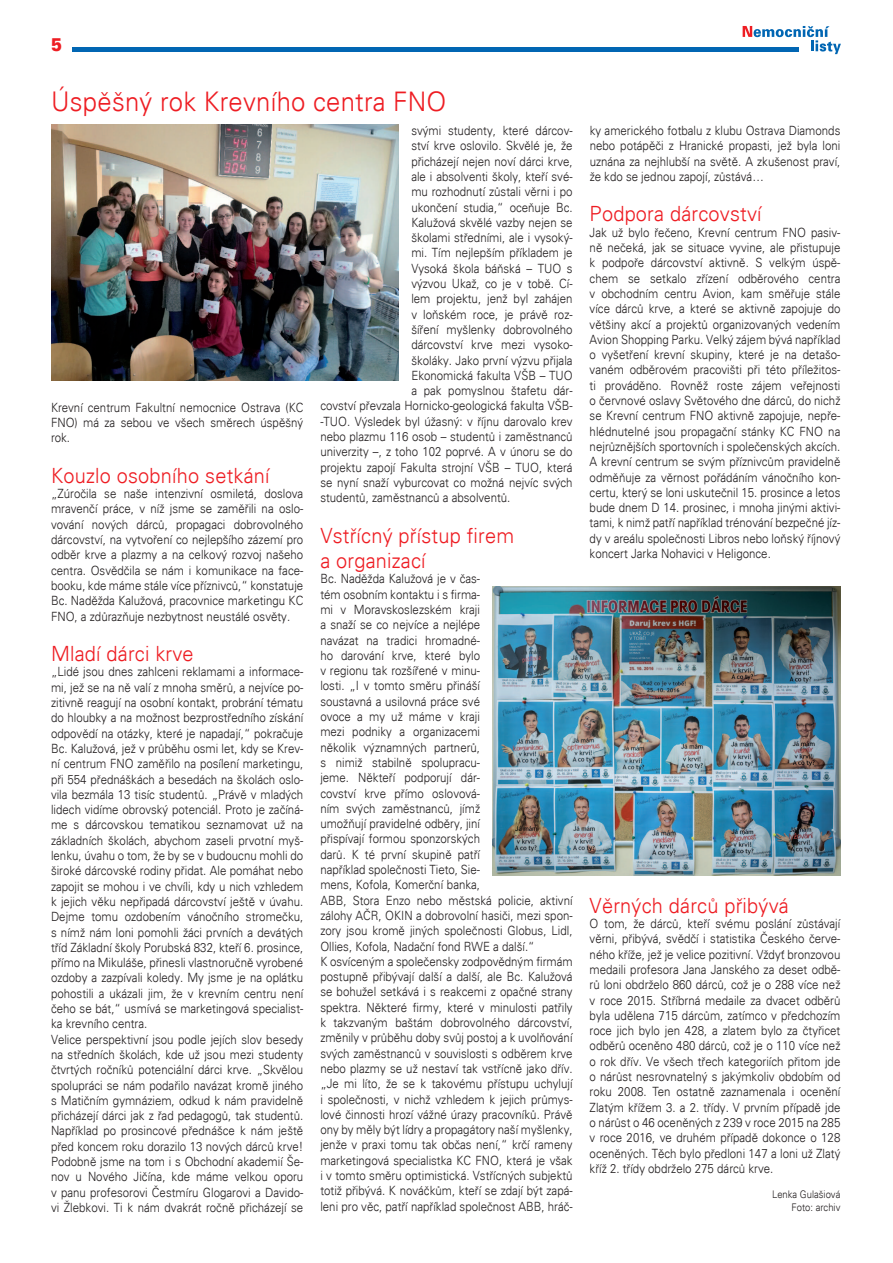
<style>
.page{position:relative;width:893px;height:1263px;background:#fff}
.page>*{position:absolute;margin:0;border:0;box-sizing:border-box;transform-origin:0 0}
.t1{font:27px "USA Light";letter-spacing:.01em;color:#ee1d23;scale:.95 1}
.t2{font:21px/25.2px "USA Light";letter-spacing:.01em;color:#ee1d23;scale:.95 1}
.t3{font:18.15px "USA Black";color:#ee1d23;scale:.91 1}
.t4{font:12.75px/15.3px "USA Light";color:#231f20;text-align:justify;scale:.9 1}
.t5{font:10.5px/12.6px "USA Light";color:#231f20;text-align:right;scale:.9 1}
</style>
<div class="page">
<hr style="left:72px;top:47px;width:727px;height:4px;background:#0166b3">
<svg style="left:743px;top:26px;width:98px;height:28px"></svg>
<img style="left:493px;top:586px;width:347px;height:290px">
<img style="left:51px;top:125px;width:348px;height:256px">
<h3 class="t3" style="left:51px;top:34px;width:14px">5</h3>
<h1 class="t1" style="left:51px;top:86px;width:418px">Úspěšný rok Krevního centra FNO</h1>
<p class="t4" style="left:51px;top:399px;width:282px">Krevní centrum Fakultní nemocnice Ostrava (KC FNO) má za sebou ve všech směrech úspěšný rok.</p>
<h2 class="t2" style="left:51px;top:463px;width:232px">Kouzlo osobního setkání</h2>
<p class="t4" style="left:51px;top:486px;width:282px">„Zúročila se naše intenzivní osmiletá, doslova mravenčí práce, v níž jsme se zaměřili na oslo&shy;vování nových dárců, propagaci dobrovolného dárcovství, na vytvoření co nejlepšího zázemí pro odběr krve a plazmy a na celkový rozvoj našeho centra. Osvědčila se nám i komunikace na face&shy;booku, kde máme stále více příznivců,“ konstatuje Bc. Naděžda Kalužová, pracovnice marketingu KC FNO, a zdůrazňuje nezbytnost neustálé osvěty.</p>
<h2 class="t2" style="left:51px;top:641px;width:152px">Mladí dárci krve</h2>
<p class="t4" style="left:51px;top:664px;width:282px;text-align:left">„Lidé jsou dnes zahlceni reklamami a informace&shy;mi, jež se na ně valí z mnoha směrů, a nejvíce po&shy;zitivně reagují na osobní kontakt, probrání tématu do hloubky a na možnost bezprostředního získání odpovědí na otázky, které je napadají,“ pokračuje Bc. Kalužová, jež v průběhu osmi let, kdy se Krev&shy;ní centrum FNO zaměřilo na posílení marketingu, při 554 přednáškách a besedách na školách oslo&shy;vila bezmála 13 tisíc studentů. „Právě v mladých lidech vidíme obrovský potenciál. Proto je začíná&shy;me s dárcovskou tematikou seznamovat už na základních školách, abychom zaseli prvotní myš&shy;lenku, úvahu o tom, že by se v budoucnu mohli do široké dárcovské rodiny přidat. Ale pomáhat nebo zapojit se mohou i ve chvíli, kdy u nich vzhledem k jejich věku nepřipadá dárcovství ještě v úvahu.<br>Dejme tomu ozdobením vánočního stromečku, s nímž nám loni pomohli žáci prvních a devátých tříd Základní školy Porubská 832, kteří 6. prosince, přímo na Mikuláše, přinesli vlastnoručně vyrobené ozdoby a zazpívali koledy. My jsme je na oplátku pohostili a ukázali jim, že v krevním centru není čeho se bát,“ usmívá se marketingová specialist&shy;ka krevního centra.<br>Velice perspektivní jsou podle jejích slov besedy na středních školách, kde už jsou mezi studenty čtvrtých ročníků potenciální dárci krve. „Skvělou spolupráci se nám podařilo navázat kromě jiného s Matičním gymnáziem, odkud k nám pravidelně přicházejí dárci jak z řad pedagogů, tak studentů.<br>Například po prosincové přednášce k nám ještě před koncem roku dorazilo 13 nových dárců krve!<br>Podobně jsme na tom i s Obchodní akademií Še&shy;nov u Nového Jičína, kde máme velkou oporu v panu profesorovi Čestmíru Glogarovi a Davido&shy;vi Žlebkovi. Ti k nám dvakrát ročně přicházejí se</p>
<p class="t4" style="left:411px;top:123px;width:181px">svými studenty, které dárcov-</p>
<p class="t4" style="left:411px;top:138px;width:181px">ství krve oslovilo. Skvělé je, že</p>
<p class="t4" style="left:411px;top:153px;width:181px">přicházejí nejen noví dárci krve,</p>
<p class="t4" style="left:411px;top:169px;width:181px">ale i absolventi školy, kteří své-</p>
<p class="t4" style="left:411px;top:184px;width:181px">mu rozhodnutí zůstali věrni i po</p>
<p class="t4" style="left:411px;top:199px;width:181px">ukončení studia,“ oceňuje Bc.</p>
<p class="t4" style="left:411px;top:215px;width:181px">Kalužová skvělé vazby nejen se</p>
<p class="t4" style="left:411px;top:230px;width:181px">školami středními, ale i vysoký-</p>
<p class="t4" style="left:411px;top:245px;width:181px">mi. Tím nejlepším příkladem je</p>
<p class="t4" style="left:411px;top:260px;width:181px">Vysoká škola báňská – TUO s</p>
<p class="t4" style="left:411px;top:276px;width:181px">výzvou Ukaž, co je v tobě. Cí-</p>
<p class="t4" style="left:411px;top:291px;width:181px">lem projektu, jenž byl zahájen</p>
<p class="t4" style="left:411px;top:306px;width:181px">v loňském roce, je právě roz-</p>
<p class="t4" style="left:411px;top:322px;width:181px">šíření myšlenky dobrovolného</p>
<p class="t4" style="left:411px;top:337px;width:181px">dárcovství krve mezi vysoko-</p>
<p class="t4" style="left:411px;top:352px;width:181px">školáky. Jako první výzvu přijala</p>
<p class="t4" style="left:411px;top:368px;width:181px">Ekonomická fakulta VŠB – TUO</p>
<p class="t4" style="left:411px;top:383px;width:181px">a pak pomyslnou štafetu dár-</p>
<p class="t4" style="left:320px;top:398px;width:282px">covství převzala Hornicko-geologická fakulta VŠB-</p>
<p class="t4" style="left:320px;top:413px;width:282px">-TUO. Výsledek byl úžasný: v říjnu darovalo krev</p>
<p class="t4" style="left:320px;top:429px;width:282px">nebo plazmu 116 osob – studentů i zaměstnanců</p>
<p class="t4" style="left:320px;top:444px;width:282px">univerzity –, z toho 102 poprvé. A v únoru se do</p>
<p class="t4" style="left:320px;top:459px;width:282px">projektu zapojí Fakulta strojní VŠB – TUO, která</p>
<p class="t4" style="left:320px;top:475px;width:282px">se nyní snaží vyburcovat co možná nejvíc svých</p>
<p class="t4" style="left:320px;top:490px;width:213px">studentů, zaměstnanců a absolventů.</p>
<h2 class="t2" style="left:320px;top:522px;width:205px">Vstřícný přístup firem a organizací</h2>
<p class="t4" style="left:320px;top:571px;width:282px;text-align:left">Bc. Naděžda Kalužová je v čas-<br>tém osobním kontaktu i s firma-<br>mi v Moravskoslezském kraji<br>a snaží se co nejvíce a nejlépe<br>navázat na tradici hromadné-<br>ho darování krve, které bylo<br>v regionu tak rozšířené v minu-<br>losti. „I v tomto směru přináší<br>soustavná a usilovná práce své<br>ovoce a my už máme v kraji<br>mezi podniky a organizacemi<br>několik významných partnerů,<br>s nimiž stabilně spolupracu-<br>jeme. Někteří podporují dár-<br>covství krve přímo oslovová-<br>ním svých zaměstnanců, jímž<br>umožňují pravidelné odběry, jiní<br>přispívají formou sponzorských<br>darů. K té první skupině patří<br>například společnosti Tieto, Sie-<br>mens, Kofola, Komerční banka,<br>ABB, Stora Enzo nebo městská policie, aktivní zálohy AČR, OKIN a dobrovolní hasiči, mezi spon&shy;zory jsou kromě jiných společnosti Globus, Lidl, Ollies, Kofola, Nadační fond RWE a další.“<br>K osvíceným a společensky zodpovědným firmám postupně přibývají další a další, ale Bc. Kalužová se bohužel setkává i s reakcemi z opačné strany spektra. Některé firmy, které v minulosti patřily k takzvaným baštám dobrovolného dárcovství, změnily v průběhu doby svůj postoj a k uvolňování svých zaměstnanců v souvislosti s odběrem krve nebo plazmy se už nestaví tak vstřícně jako dřív. „Je mi líto, že se k takovému přístupu uchylují i společnosti, v nichž vzhledem k jejich průmys&shy;lové činnosti hrozí vážné úrazy pracovníků. Právě ony by měly být lídry a propagátory naší myšlenky, jenže v praxi tomu tak občas není,“ krčí rameny marketingová specialistka KC FNO, která je však i v tomto směru optimistická. Vstřícných subjektů totiž přibývá. K nováčkům, kteří se zdají být zapá&shy;leni pro věc, patří například společnost ABB, hráč-</p>
<p class="t4" style="left:590px;top:123px;width:280px">ky amerického fotbalu z klubu Ostrava Diamonds nebo potápěči z Hranické propasti, jež byla loni uznána za nejhlubší na světě. A zkušenost praví, že kdo se jednou zapojí, zůstává…</p>
<h2 class="t2" style="left:590px;top:201px;width:182px">Podpora dárcovství</h2>
<p class="t4" style="left:590px;top:224px;width:280px">Jak už bylo řečeno, Krevní centrum FNO pasiv&shy;ně nečeká, jak se situace vyvine, ale přistupuje k podpoře dárcovství aktivně. S velkým úspě&shy;chem se setkalo zřízení odběrového centra v obchodním centru Avion, kam směřuje stále více dárců krve, a které se aktivně zapojuje do většiny akcí a projektů organizovaných vedením Avion Shopping Parku. Velký zájem bývá například o vyšetření krevní skupiny, které je na detašo&shy;vaném odběrovém pracovišti při této příležitos&shy;ti prováděno. Rovněž roste zájem veřejnosti o červnové oslavy Světového dne dárců, do nichž se Krevní centrum FNO aktivně zapojuje, nepře&shy;hlédnutelné jsou propagační stánky KC FNO na nejrůznějších sportovních i společenských akcích.<br>A krevní centrum se svým příznivcům pravidelně odměňuje za věrnost pořádáním vánočního kon&shy;certu, který se loni uskutečnil 15. prosince a letos bude dnem D 14. prosinec, i mnoha jinými aktivi&shy;tami, k nimž patří například trénování bezpečné jíz&shy;dy v areálu společnosti Libros nebo loňský říjnový koncert Jarka Nohavici v Heligonce.</p>
<h2 class="t2" style="left:590px;top:892px;width:211px">Věrných dárců přibývá</h2>
<p class="t4" style="left:590px;top:916px;width:280px">O tom, že dárců, kteří svému poslání zůstávají věrni, přibývá, svědčí i statistika Českého červe&shy;ného kříže, jež je velice pozitivní. Vždyť bronzovou medaili profesora Jana Janského za deset odbě&shy;rů loni obdrželo 860 dárců, což je o 288 více než v roce 2015. Stříbrná medaile za dvacet odběrů byla udělena 715 dárcům, zatímco v předchozím roce jich bylo jen 428, a zlatem bylo za čtyřicet odběrů oceněno 480 dárců, což je o 110 více než o rok dřív. Ve všech třech kategoriích přitom jde o nárůst nesrovnatelný s jakýmkoliv obdobím od roku 2008. Ten ostatně zaznamenala i ocenění Zlatým křížem 3. a 2. třídy. V prvním případě jde o nárůst o 46 oceněných z 239 v roce 2015 na 285 v roce 2016, ve druhém případě dokonce o 128 oceněných. Těch bylo předloni 147 a loni už Zlatý kříž 2. třídy obdrželo 275 dárců krve.</p>
<p class="t5" style="left:772px;top:1188px;width:77px">Lenka Gulašiová<br>Foto: archiv</p>
</div>
